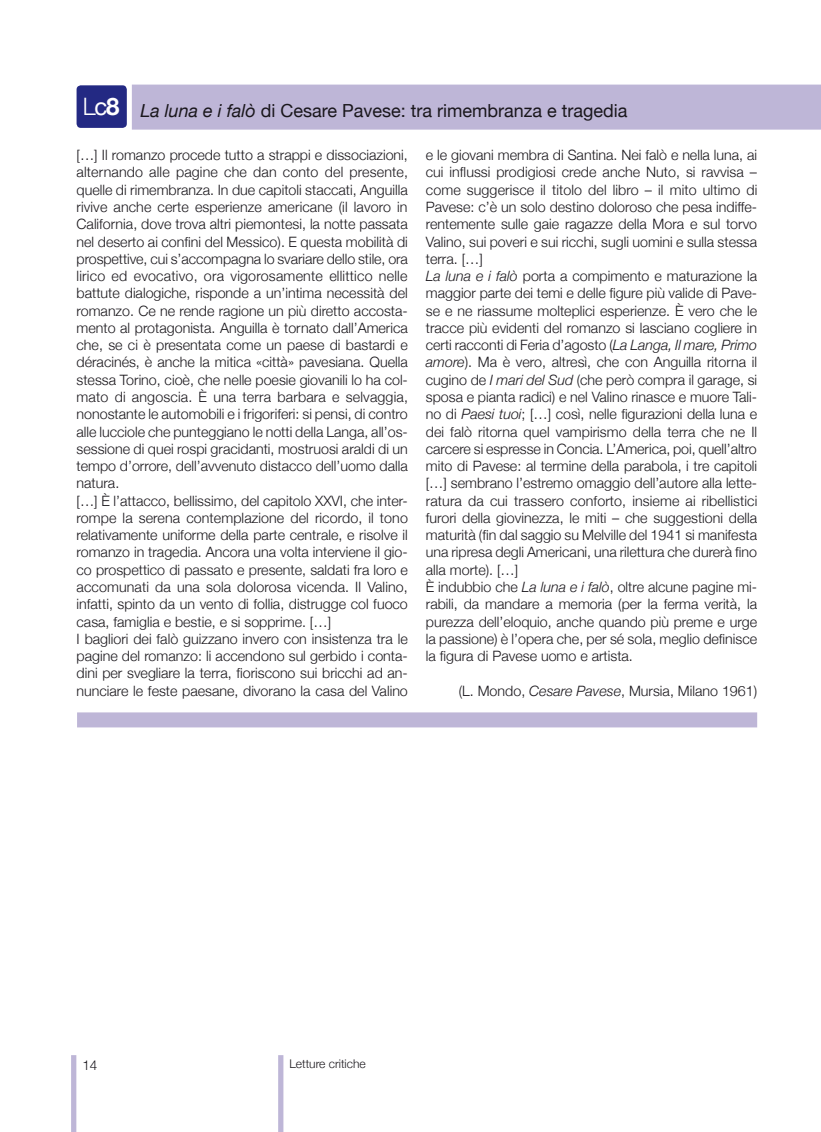
<style>
.page{position:relative;width:821px;height:1132px;background:#fff}
.page>*{position:absolute;margin:0;border:0;box-sizing:border-box;transform-origin:0 0}
.t1{font:18px "Helvetica Neue";color:#1a171c}
.t2{font:300 14.25px/17.2px "Helvetica Neue";color:#1a171c}
.t3{font:300 13.5px "Helvetica Neue";color:#1a171c}
.t4{font:300 12px "Helvetica Neue";color:#1a171c}
.s1{font-weight:300;font-size:24px;color:#fff}
.s2{font-size:24px;color:#fff}
.s3{font-weight:700;font-size:24px;color:#fff}
.s4{font-style:italic}
</style>
<div class="page">
<div style="left:71px;top:1054px;width:5px;height:77px;background:#beb6d7"></div>
<div style="left:278px;top:1054px;width:5px;height:77px;background:#beb6d7"></div>
<div style="left:132px;top:85px;width:689px;height:45px;background:#beb6d7"></div>
<div style="left:77px;top:85px;width:50px;height:43px;background:#232983;border-radius:4px"></div>
<div style="left:77px;top:712px;width:680px;height:15px;background:#beb6d7"></div>
<p class="t1" style="left:83px;top:100px;width:546px"><span class="s1">L</span><span class="s2">c</span><span class="s3">8</span> <span class="s4">La luna e i falò</span> di Cesare Pavese: tra rimembranza e tragedia</p>
<p class="t2" style="left:77px;top:146px;width:333px">[…] Il romanzo procede tutto a strappi e dissociazioni, alternando alle pagine che dan conto del presente, quelle di rimembranza. In due capitoli staccati, Anguilla rivive anche certe esperienze americane (il lavoro in California, dove trova altri piemontesi, la notte passata nel deserto ai confini del Messico). E questa mobilità di prospettive, cui s’accompagna lo svariare dello stile, ora lirico ed evocativo, ora vigorosamente ellittico nelle battute dialogiche, risponde a un’intima necessità del romanzo. Ce ne rende ragione un più diretto accosta&shy;mento al protagonista. Anguilla è tornato dall’America che, se ci è presentata come un paese di bastardi e déracinés, è anche la mitica «città» pavesiana. Quella stessa Torino, cioè, che nelle poesie giovanili lo ha col&shy;mato di angoscia. È una terra barbara e selvaggia, nonostante le automobili e i frigoriferi: si pensi, di contro alle lucciole che punteggiano le notti della Langa, all’os&shy;sessione di quei rospi gracidanti, mostruosi araldi di un tempo d’orrore, dell’avvenuto distacco dell’uomo dalla natura.<br>[…] È l’attacco, bellissimo, del capitolo XXVI, che inter&shy;rompe la serena contemplazione del ricordo, il tono relativamente uniforme della parte centrale, e risolve il romanzo in tragedia. Ancora una volta interviene il gio&shy;co prospettico di passato e presente, saldati fra loro e accomunati da una sola dolorosa vicenda. Il Valino, infatti, spinto da un vento di follia, distrugge col fuoco casa, famiglia e bestie, e si sopprime. […]<br>I bagliori dei falò guizzano invero con insistenza tra le pagine del romanzo: li accendono sul gerbido i conta&shy;dini per svegliare la terra, fioriscono sui bricchi ad an&shy;nunciare le feste paesane, divorano la casa del Valino</p>
<p class="t2" style="left:426px;top:146px;width:333px">e le giovani membra di Santina. Nei falò e nella luna, ai cui influssi prodigiosi crede anche Nuto, si ravvisa – come suggerisce il titolo del libro – il mito ultimo di Pavese: c’è un solo destino doloroso che pesa indiffe&shy;rentemente sulle gaie ragazze della Mora e sul torvo Valino, sui poveri e sui ricchi, sugli uomini e sulla stessa terra. […]<br><span class="s4">La luna e i falò</span> porta a compimento e maturazione la maggior parte dei temi e delle figure più valide di Pave&shy;se e ne riassume molteplici esperienze. È vero che le tracce più evidenti del romanzo si lasciano cogliere in certi racconti di Feria d’agosto (<span class="s4">La Langa, Il mare, Primo amore</span>). Ma è vero, altresì, che con Anguilla ritorna il cugino de <span class="s4">I mari del Sud</span> (che però compra il garage, si sposa e pianta radici) e nel Valino rinasce e muore Tali&shy;no di <span class="s4">Paesi tuoi</span>; […] così, nelle figurazioni della luna e dei falò ritorna quel vampirismo della terra che ne Il carcere si espresse in Concia. L’America, poi, quell’altro mito di Pavese: al termine della parabola, i tre capitoli […] sembrano l’estremo omaggio dell’autore alla lette&shy;ratura da cui trassero conforto, insieme ai ribellistici furori della giovinezza, le miti – che suggestioni della maturità (fin dal saggio su Melville del 1941 si manifesta una ripresa degli Americani, una rilettura che durerà fino alla morte). […]<br>È indubbio che <span class="s4">La luna e i falò</span>, oltre alcune pagine mi&shy;rabili, da mandare a memoria (per la ferma verità, la purezza dell’eloquio, anche quando più preme e urge la passione) è l’opera che, per sé sola, meglio definisce la figura di Pavese uomo e artista.</p>
<p class="t2" style="left:459px;top:681px;width:300px">(L. Mondo, <span class="s4">Cesare Pavese</span>, Mursia, Milano 1961)</p>
<p class="t3" style="left:82px;top:1056px;width:17px">14</p>
<p class="t4" style="left:289px;top:1056px;width:78px">Letture critiche</p>
</div>
